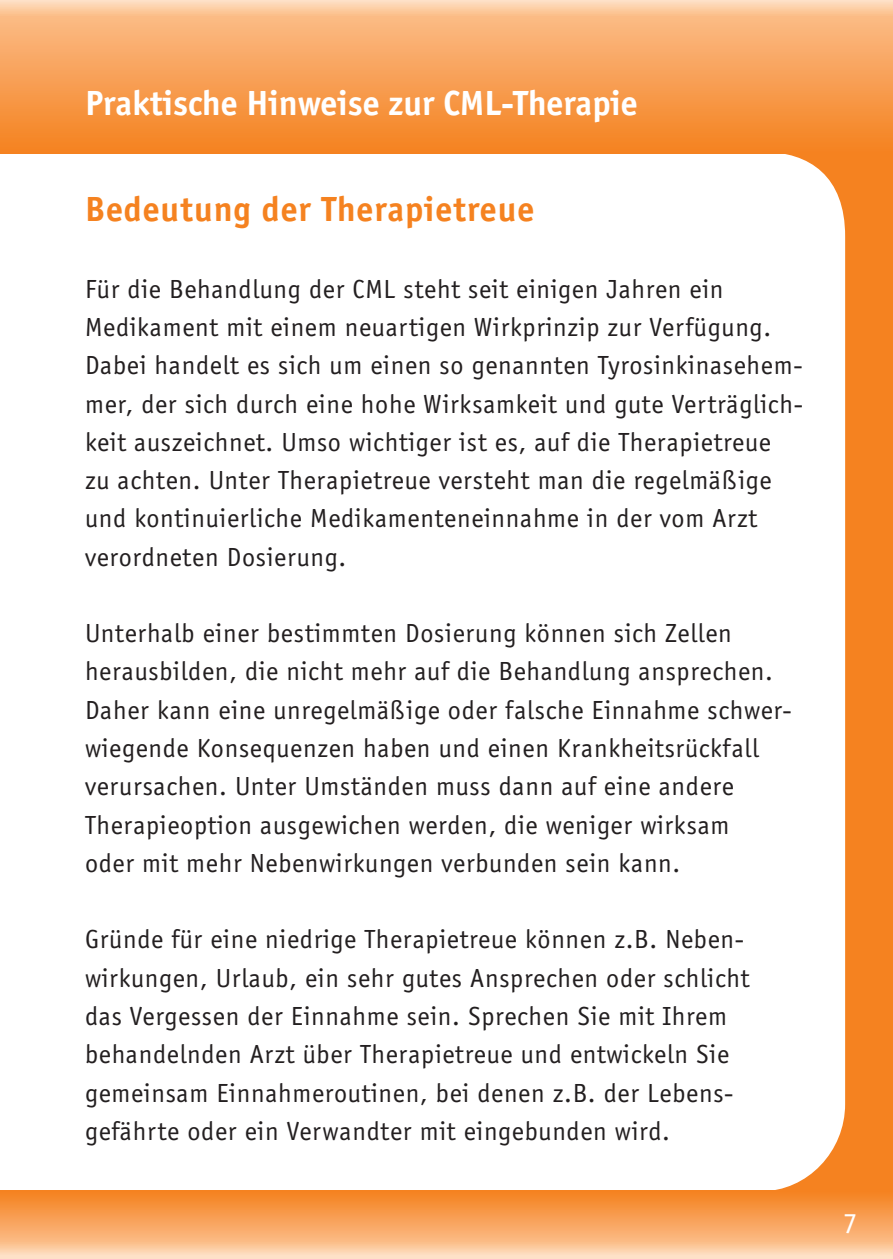
<style>
.page{position:relative;width:893px;height:1259px;background:#fff}
.page>*{position:absolute;margin:0;border:0;box-sizing:border-box;transform-origin:0 0}
.t1{font:700 36px "Officina Sans";color:#fff}
.t2{font:700 36px "Officina Sans";letter-spacing:.025em;color:#f58220}
.t3{font:30px "Officina Sans";color:#fff}
.t4{font:27px/38.4px "Officina Sans";letter-spacing:.025em;color:#231f20}
</style>
<div class="page">
<svg style="left:0;top:1191px;width:893px;height:68px;background:#f8aa68"></svg>
<svg style="left:0;top:0;width:893px;height:153px;background:#f8a35b"></svg>
<svg style="left:761px;top:151px;width:132px;height:1040px"></svg>
<h1 class="t1" style="left:85px;top:81px;width:554px">Praktische Hinweise zur CML-Therapie</h1>
<h1 class="t2" style="left:85px;top:187px;width:451px">Bedeutung der Therapietreue</h1>
<p class="t4" style="left:85px;top:270px;width:719px">Für die Behandlung der CML steht seit einigen Jahren ein Medikament mit einem neuartigen Wirkprinzip zur Verfügung.<br>Dabei handelt es sich um einen so genannten Tyrosinkinasehem&shy;mer, der sich durch eine hohe Wirksamkeit und gute Verträglich&shy;keit auszeichnet. Umso wichtiger ist es, auf die Therapietreue<br>zu achten. Unter Therapietreue versteht man die regelmäßige und kontinuierliche Medikamenteneinnahme in der vom Arzt verordneten Dosierung.</p>
<p class="t4" style="left:85px;top:614px;width:708px">Unterhalb einer bestimmten Dosierung können sich Zellen herausbilden, die nicht mehr auf die Behandlung ansprechen.<br>Daher kann eine unregelmäßige oder falsche Einnahme schwer&shy;wiegende Konsequenzen haben und einen Krankheitsrückfall verursachen. Unter Umständen muss dann auf eine andere Therapieoption ausgewichen werden, die weniger wirksam<br>oder mit mehr Nebenwirkungen verbunden sein kann.</p>
<p class="t4" style="left:85px;top:920px;width:666px">Gründe für eine niedrige Therapietreue können z.B. Neben&shy;wirkungen, Urlaub, ein sehr gutes Ansprechen oder schlicht das Vergessen der Einnahme sein. Sprechen Sie mit Ihrem behandelnden Arzt über Therapietreue und entwickeln Sie gemeinsam Einnahmeroutinen, bei denen z.B. der Lebens&shy;gefährte oder ein Verwandter mit eingebunden wird.</p>
<p class="t3" style="left:843px;top:1206px;width:16px">7</p>
</div>
